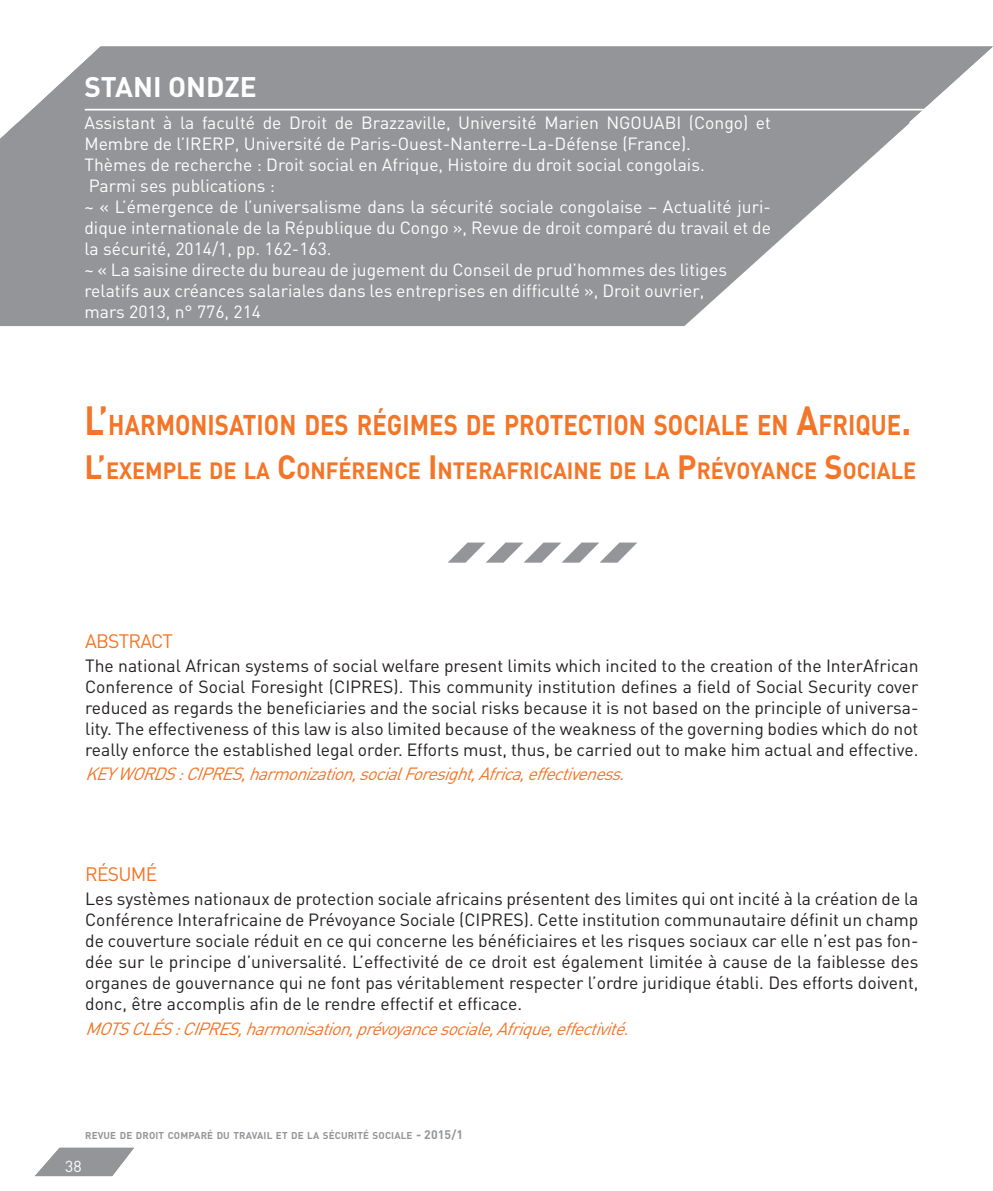
<style>
.page{position:relative;width:993px;height:1191px;background:#fff}
.page>*{position:absolute;margin:0;border:0;box-sizing:border-box;transform-origin:0 0}
.t1{font:700 28.18px "DIN";color:#f47527;scale:.85 1}
.t2{font:700 28px "DIN";color:#fff}
.t3{font:700 23.28px "DIN";color:#f47527;scale:.93 1}
.t4{font:19.25px "DIN";color:#f47527}
.t5{font:17.5px/21px "DIN";color:#231f20;text-align:justify}
.t6{font:17.5px/21px "DIN";color:#fff}
.t7{font:italic 17.5px "DIN";color:#f47527}
.t8{font:15.75px "DIN";color:#fff}
.t9{font:700 9.8px "DIN";letter-spacing:.015em;color:#939598}
.s1{font-size:40.25px}
.s2{font-size:33.25px}
.s3{font-size:12.25px}
</style>
<div class="page">
<div style="left:0;top:250px;width:710px;height:76px;background:#939598"></div>
<svg style="left:35px;top:1147px;width:99px;height:29px"></svg>
<div style="left:0;top:46px;width:992px;height:204px;background:#939598"></div>
<hr style="left:85px;top:109px;width:843px;height:1px;background:#fff">
<svg style="left:448px;top:542px;width:189px;height:20px"></svg>
<svg style="left:710px;top:122px;width:276px;height:181px"></svg>
<p class="t2" style="left:84px;top:68px;width:53px">STANIORIYUKI</p>
<p class="t2" style="left:217px;top:68px;width:84px">INOUE</p>
<p class="t6" style="left:84px;top:113px;width:689px">Professeur, Dean of Graduate School of L w, University of Kobe<br>Thèmes de recherche :modic o officimint apitia descimin ni comnis ipsus, venti ducimaio.<br>Par i es publications :<br>~</p>
<p class="t2" style="left:168px;top:68px;width:86px">ONDZE</p>
<p class="t6" style="left:84px;top:112px;width:688px">Assistant à la faculté de Droit de Brazzaville, Université Marien NGOUABI (Congo) et Membre de l’IRERP, Université de Paris-Ouest-Nanterre-La-Défense (France).<br>Thèmes de recherche : Droit social en Afrique, Histoire du droit social congolais.<br>Parmi ses publications :<br>~ « L’émergence de l’universalisme dans la sécurité sociale congolaise – Actualité juri&shy;dique internationale de la République du Congo », Revue de droit comparé du travail et de la sécurité, 2014/1, pp. 162-163.<br>~ « La saisine directe du bureau de jugement du Conseil de prud’hommes des litiges relatifs aux créances salariales dans les entreprises en difficulté », Droit ouvrier,<br>mars 2013, n° 776, 214</p>
<p class="t1" style="left:84px;top:406px;width:973px"><span class="s1">L’</span>HARMONISATION DES RÉGIMES DE PROTECTION SOCIALE EN <span class="s1">A</span>FRIQUE<span class="s1">.</span></p>
<p class="t3" style="left:84px;top:455px;width:895px"><span class="s2">L’</span>EXEMPLE DE LA <span class="s2">C</span>ONFÉRENCE <span class="s2">I</span> NTERAFRICAINE DE LA <span class="s2">P</span>RÉVOYANCE <span class="s2">S</span>OCIALE</p>
<p class="t4" style="left:85px;top:629px;width:12px">abstract</p>
<p class="t5" style="left:85px;top:654px;width:834px">The national African systems of social welfare present limits which incited to the creation of the InterAfrican Conference of Social Foresight (CIPRES). This community institution defines a field of Social Security cover reduced as regards the beneficiaries and the social risks because it is not based on the principle of universa&shy;lity. The effectiveness of this law is also limited because of the weakness of the governing bodies which do not really enforce the established legal order. Efforts must, thus, be carried out to make him actual and effective.</p>
<p class="t7" style="left:85px;top:762px;width:44px">key words</p>
<p class="t7" style="left:177px;top:762px;width:455px">:CIPRES,harmonization,socialForesight,Africa,effectiveness.</p>
<p class="t4" style="left:85px;top:862px;width:12px">résu</p>
<p class="t4" style="left:131px;top:862px;width:25px">mé</p>
<p class="t5" style="left:85px;top:887px;width:834px">Les systèmes nationaux de protection sociale africains présentent des limites qui ont incité à la création de la Conférence Interafricaine de Prévoyance Sociale (CIPRES). Cette institution communautaire définit un champ de couverture sociale réduit en ce qui concerne les bénéficiaires et les risques sociaux car elle n’est pas fon&shy;dée sur le principe d’universalité. L’effectivité de ce droit est également limitée à cause de la faiblesse des organes de gouvernance qui ne font pas véritablement respecter l’ordre juridique établi. Des efforts doivent, donc, être accomplis afin de le rendre effectif et efficace.</p>
<p class="t7" style="left:85px;top:1017px;width:56px">mots clés</p>
<p class="t7" style="left:174px;top:1017px;width:463px">:CIPRES,harmonisation,prévoyancesociale,Afrique,effectivité.</p>
<p class="t9" style="left:85px;top:1129px;width:379px">REVUE DE DROIT COMPARÉ DU TRAVAIL ET DE LA SÉCURITÉ SOCIALE <span class="s3">- 2015/1</span></p>
<p class="t8" style="left:65px;top:1156px;width:18px">38</p>
</div>
